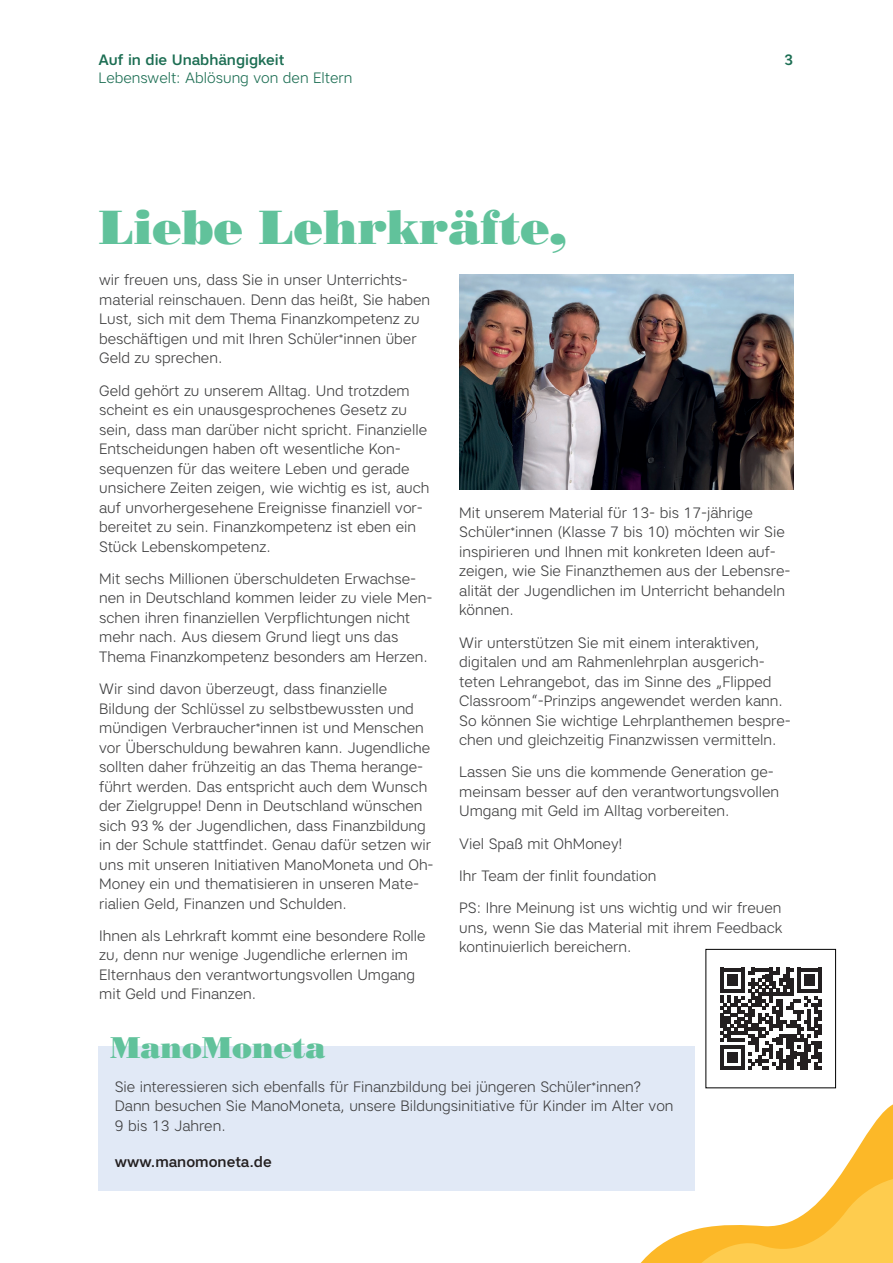
<style>
.page{position:relative;width:893px;height:1263px;background:#fff}
.page>*{position:absolute;margin:0;border:0;box-sizing:border-box;transform-origin:0 0}
.t1{font:48px "Bodoni Std Poster";color:#61c29b}
.t2{font:30px "Bodoni Std Poster";color:#61c29b}
.t3{font:300 15px/19.5px "Artico";color:#3e3e3f}
.t4{font:300 15px "Artico";color:#1c6e53}
.t5{font:500 15px "Artico";color:#1c6e53}
.t6{font:500 15px "Artico";color:#231f20}
</style>
<div class="page">
<svg style="left:694px;top:1101px;width:199px;height:62px"></svg>
<svg style="left:640px;top:1163px;width:253px;height:100px"></svg>
<img style="left:459px;top:274px;width:335px;height:216px">
<div style="left:98px;top:1047px;width:596px;height:144px;background:#e1e9f6"></div>
<svg style="left:720px;top:968px;width:101px;height:101px"></svg>
<div style="left:706px;top:949px;width:130px;height:139px;border:1px solid #000"></div>
<p class="t5" style="left:98px;top:50px;width:188px">Auf in die Unabhängigkeit</p>
<p class="t4" style="left:98px;top:68px;width:256px">Lebenswelt: Ablösung von den Eltern</p>
<p class="t5" style="left:784px;top:50px;width:11px">3</p>
<h1 class="t1" style="left:99px;top:198px;width:468px">Liebe Lehrkräfte,</h1>
<p class="t3" style="left:99px;top:270px;width:332px">wir freuen uns, dass Sie in unser Unterrichts&shy;material reinschauen. Denn das heißt, Sie haben Lust, sich mit dem Thema Finanzkompetenz zu beschäftigen und mit Ihren Schüler<sup>*</sup>innen über Geld zu sprechen.</p>
<p class="t3" style="left:99px;top:380px;width:332px">Geld gehört zu unserem Alltag. Und trotzdem scheint es ein unausgesprochenes Gesetz zu sein, dass man darüber nicht spricht. Finanzielle Entscheidungen haben oft wesentliche Kon&shy;sequenzen für das weitere Leben und gerade unsichere Zeiten zeigen, wie wichtig es ist, auch auf unvorhergesehene Ereignisse finanziell vor&shy;bereitet zu sein. Finanzkompetenz ist eben ein Stück Lebenskompetenz.</p>
<p class="t3" style="left:99px;top:568px;width:335px">Mit sechs Millionen überschuldeten Erwachse&shy;nen in Deutschland kommen leider zu viele Men&shy;schen ihren finanziellen Verpflichtungen nicht mehr nach. Aus diesem Grund liegt uns das Thema Finanzkompetenz besonders am Herzen.</p>
<p class="t3" style="left:99px;top:679px;width:336px">Wir sind davon überzeugt, dass finanzielle Bildung der Schlüssel zu selbstbewussten und mündigen Verbraucher<sup>*</sup>innen ist und Menschen vor Überschuldung bewahren kann. Jugendliche sollten daher frühzeitig an das Thema herange&shy;führt werden. Das entspricht auch dem Wunsch der Zielgruppe! Denn in Deutschland wünschen sich 93 % der Jugendlichen, dass Finanzbildung in der Schule stattfindet. Genau dafür setzen wir uns mit unseren Initiativen ManoMoneta und Oh-Money ein und thematisieren in unseren Mate&shy;rialien Geld, Finanzen und Schulden.</p>
<p class="t3" style="left:99px;top:925px;width:328px">Ihnen als Lehrkraft kommt eine besondere Rolle zu, denn nur wenige Jugendliche erlernen im Elternhaus den verantwortungsvollen Umgang mit Geld und Finanzen.</p>
<p class="t3" style="left:459px;top:502px;width:333px">Mit unserem Material für 13- bis 17-jährige Schüler<sup>*</sup>innen (Klasse 7 bis 10) möchten wir Sie inspirieren und Ihnen mit konkreten Ideen auf&shy;zeigen, wie Sie Finanzthemen aus der Lebensre&shy;alität der Jugendlichen im Unterricht behandeln können.</p>
<p class="t3" style="left:459px;top:632px;width:333px">Wir unterstützen Sie mit einem interaktiven, digitalen und am Rahmenlehrplan ausgerich&shy;teten Lehrangebot, das im Sinne des „Flipped Classroom“-Prinzips angewendet werden kann.<br>So können Sie wichtige Lehrplanthemen bespre&shy;chen und gleichzeitig Finanzwissen vermitteln.</p>
<p class="t3" style="left:459px;top:762px;width:321px">Lassen Sie uns die kommende Generation ge&shy;meinsam besser auf den verantwortungsvollen<br>Umgang mit Geld im Alltag vorbereiten.</p>
<p class="t3" style="left:459px;top:827px;width:324px;line-height:32.2px">Viel Spaß mit OhMoney!<br>Ihr Team der finlit foundation<br>PS: Ihre Meinung ist uns wichtig und wir freuen</p>
<p class="t3" style="left:459px;top:917px;width:325px">uns, wenn Sie das Material mit ihrem Feedback kontinuierlich bereichern.</p>
<h2 class="t2" style="left:111px;top:1029px;width:217px">ManoMoneta</h2>
<p class="t3" style="left:115px;top:1076px;width:560px">Sie interessieren sich ebenfalls für Finanzbildung bei jüngeren Schüler<sup>*</sup>innen?<br>Dann besuchen Sie ManoMoneta, unsere Bildungsinitiative für Kinder im Alter von<br>9 bis 13 Jahren.</p>
<p class="t6" style="left:115px;top:1152px;width:158px">www.manomoneta.de</p>
</div>
